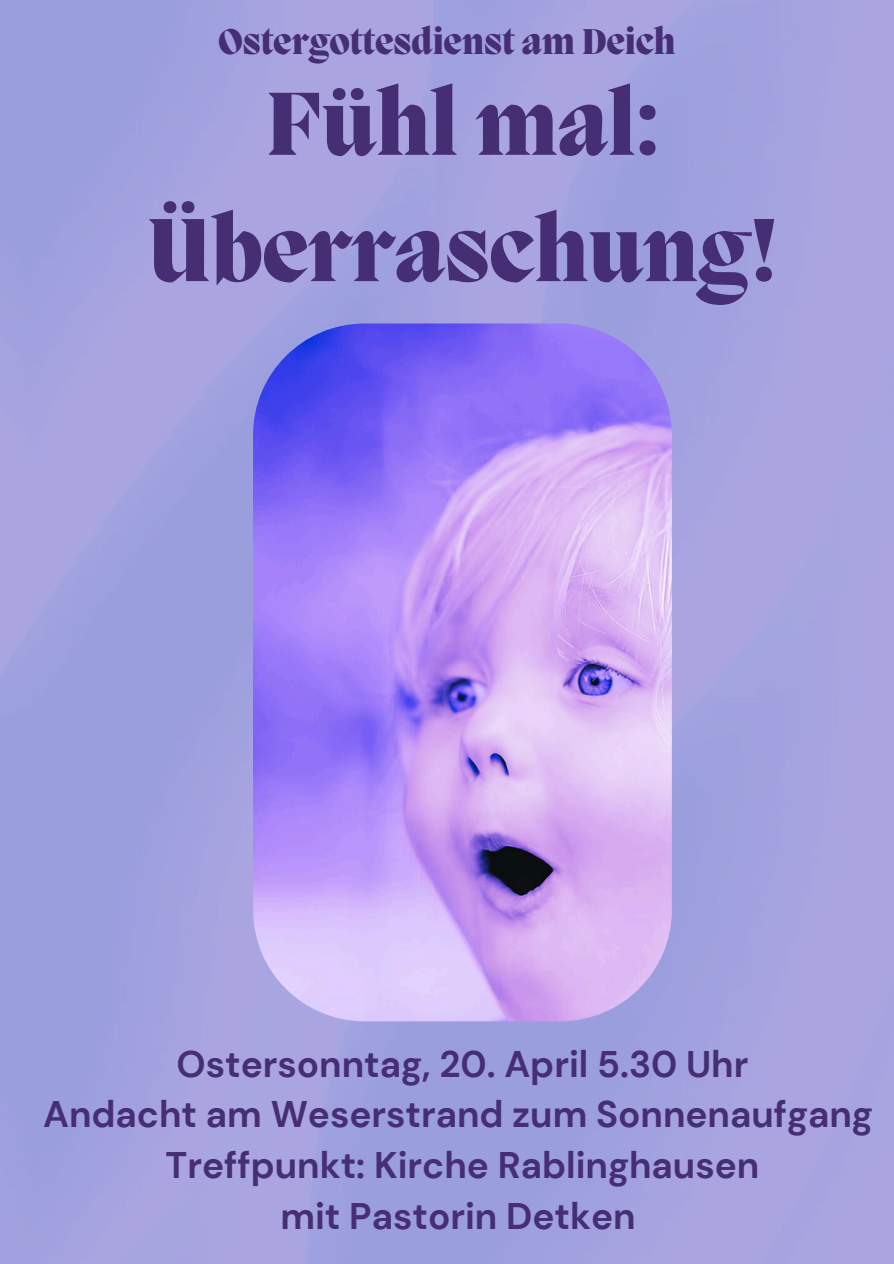
<style>
.page{position:relative;width:894px;height:1264px;background:#fff}
.page>*{position:absolute;margin:0;border:0;box-sizing:border-box;transform-origin:0 0}
.t1{font:800 91.8px/126.3px "Migra";color:#452e74;text-align:center}
.t2{font:700 36.9px "DM Sans";color:#452e74}
.t3{font:800 36.75px "Migra";color:#452e74}
</style>
<div class="page">
<img style="left:253px;top:323px;width:418px;height:698px;border-radius:112px">
<p class="t3" style="left:218px;top:24px;width:459px">Ostergottesdienst am Deich</p>
<h1 class="t1" style="left:147px;top:68px;width:631px">Fühl mal:<br>Überraschung!</h1>
<p class="t2" style="left:176px;top:1039px;width:573px">Ostersonntag, 20. April 5.30 Uhr</p>
<p class="t2" style="left:43px;top:1090px;width:831px">Andacht am Weserstrand zum Sonnenaufgang</p>
<p class="t2" style="left:165px;top:1141px;width:595px">Treffpunkt: Kirche Rablinghausen</p>
<p class="t2" style="left:280px;top:1192px;width:356px">mit Pastorin Detken</p>
</div>
